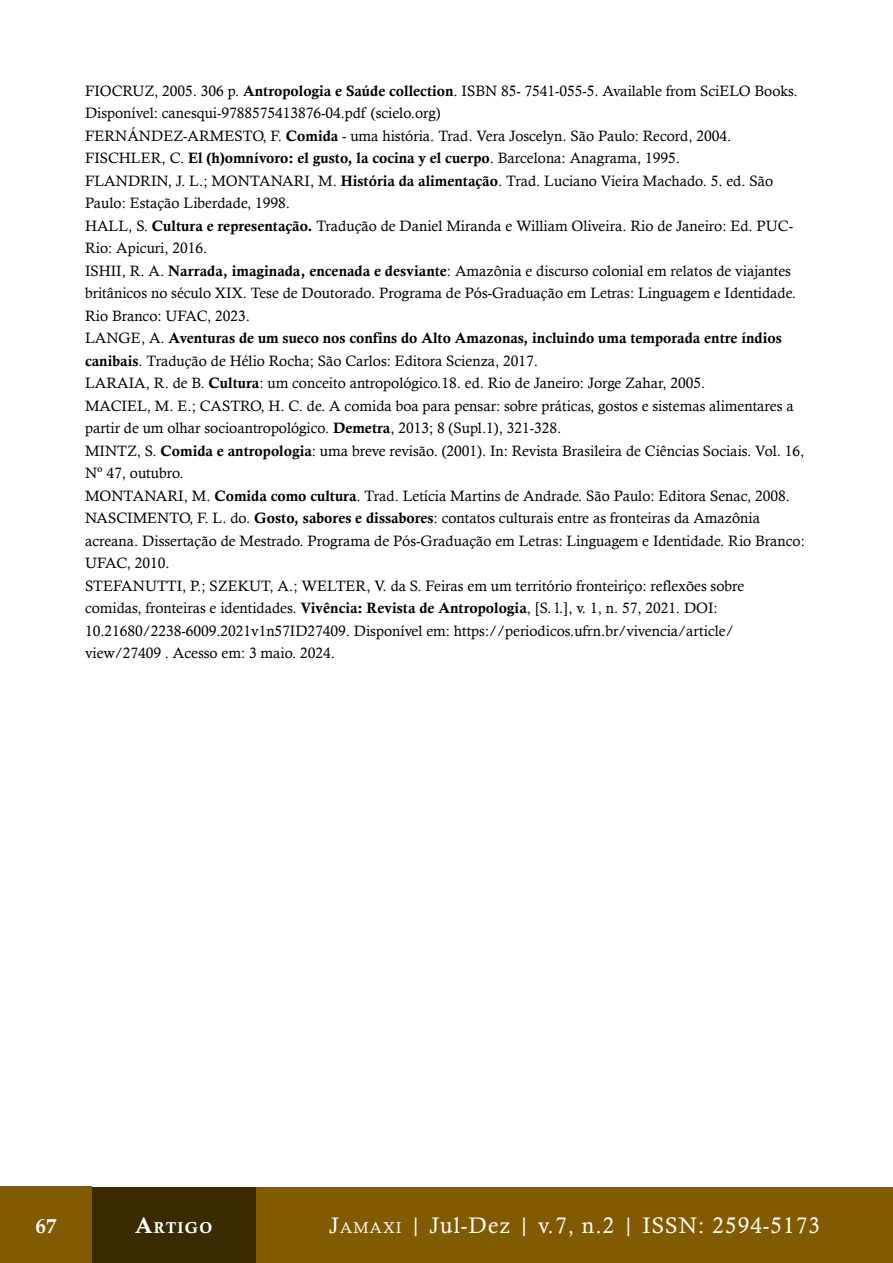
<style>
.page{position:relative;width:893px;height:1263px;background:#fff}
.page>*{position:absolute;margin:0;border:0;box-sizing:border-box;transform-origin:0 0}
.t1{font:22.5px "Calisto";letter-spacing:.05em;color:#fff}
.t2{font:700 21px "Palatino Linotype";color:#fff}
.t3{font:15.75px "Calis MT Bol";letter-spacing:.07em;color:#fff}
.t4{font:15px/22.5px "Calisto";color:#000}
.t5{font:15px "Calis MT Bol";color:#000}
.s1{font-family:"Calis MT Bol"}
.s2{font-family:"Calisto"}
.s3{font-size:22.5px}
.s4{font-style:inherit}
.s5{font-size:15.75px}
</style>
<div class="page">
<div style="left:255px;top:1187px;width:638px;height:76px;background:#825a00"></div>
<div style="left:92px;top:1187px;width:163px;height:76px;background:#392a00"></div>
<div style="left:0;top:1187px;width:92px;height:76px;background:#825a00"></div>
<p class="t4" style="left:85px;top:79px;width:714px">FIOCRUZ, 2005. 306 p. <span class="s1">Antropologia e Saúde collection</span>. ISBN 85- 7541-055-5. Available from SciELO Books.<br>Disponível: canesqui-9788575413876-04.pdf (scielo.org)<br>FERNÁNDEZ-ARMESTO, F. <span class="s1">Comida</span> - uma história. Trad. Vera Joscelyn. São Paulo: Record, 2004.</p>
<p class="t5" style="left:85px;top:150px;width:596px"><span class="s2">FISCHLER, C.</span> El (h)omnívoro: el gusto, la cocina y el cuerpo<span class="s2">. Barcelona: Anagrama, 1995.</span></p>
<p class="t4" style="left:85px;top:169px;width:712px">FLANDRIN, J. L.; MONTANARI, M. <span class="s1">História da alimentação</span>. Trad. Luciano Vieira Machado. 5. ed. São Paulo: Estação Liberdade, 1998.<br>HALL, S. <span class="s1">Cultura e representação.</span> Tradução de Daniel Miranda e William Oliveira. Rio de Janeiro: Ed. PUC-Rio: Apicuri, 2016.<br>ISHII, R. A. <span class="s1">Narrada, imaginada, encenada e desviante</span>: Amazônia e discurso colonial em relatos de viajantes britânicos no século XIX. Tese de Doutorado. Programa de Pós-Graduação em Letras: Linguagem e Identidade.<br>Rio Branco: UFAC, 2023.</p>
<p class="t5" style="left:85px;top:330px;width:698px"><span class="s2">LANGE, A.</span> Aventuras de um sueco nos confins do Alto Amazonas, incluindo uma temporada entre índios</p>
<p class="t4" style="left:85px;top:349px;width:721px"><span class="s1">canibais</span>. Tradução de Hélio Rocha; São Carlos: Editora Scienza, 2017.<br>LARAIA, R. de B. <span class="s1">Cultura</span>: um conceito antropológico.18. ed. Rio de Janeiro: Jorge Zahar, 2005.<br>MACIEL, M. E.; CASTRO, H. C. de. A comida boa para pensar: sobre práticas, gostos e sistemas alimentares a partir de um olhar socioantropológico. <span class="s1">Demetra</span>, 2013; 8 (Supl.1), 321-328.<br>MINTZ, S. <span class="s1">Comida e antropologia</span>: uma breve revisão. (2001). In: Revista Brasileira de Ciências Sociais. Vol. 16, Nº 47, outubro.<br>MONTANARI, M. <span class="s1">Comida como cultura</span>. Trad. Letícia Martins de Andrade. São Paulo: Editora Senac, 2008.<br>NASCIMENTO, F. L. do. <span class="s1">Gosto, sabores e dissabores</span>: contatos culturais entre as fronteiras da Amazônia acreana. Dissertação de Mestrado. Programa de Pós-Graduação em Letras: Linguagem e Identidade. Rio Branco:<br>UFAC, 2010.<br>STEFANUTTI, P.; SZEKUT, A.; WELTER, V. da S. Feiras em um território fronteiriço: reflexões sobre<br>comidas, fronteiras e identidades. <span class="s1">Vivência: Revista de Antropologia</span>, [S. l.], v. 1, n. 57, 2021. DOI:<br>10.21680/2238-6009.2021v1n57ID27409. Disponível em: https://periodicos.ufrn.br/vivencia/article/ view/27409 . Acesso em: 3 maio. 2024.</p>
<h2 class="t2" style="left:36px;top:1211px;width:22px">67</h2>
<p class="t3" style="left:135px;top:1219px;width:78px"><span class="s3">A</span>rtigo</p>
<h1 class="t1" style="left:329px;top:1212px;width:492px"><span class="s4">J</span><span class="s5">AMAXI</span> | Jul-Dez | v.7, n.2 | ISSN: 2594-5173</h1>
</div>
